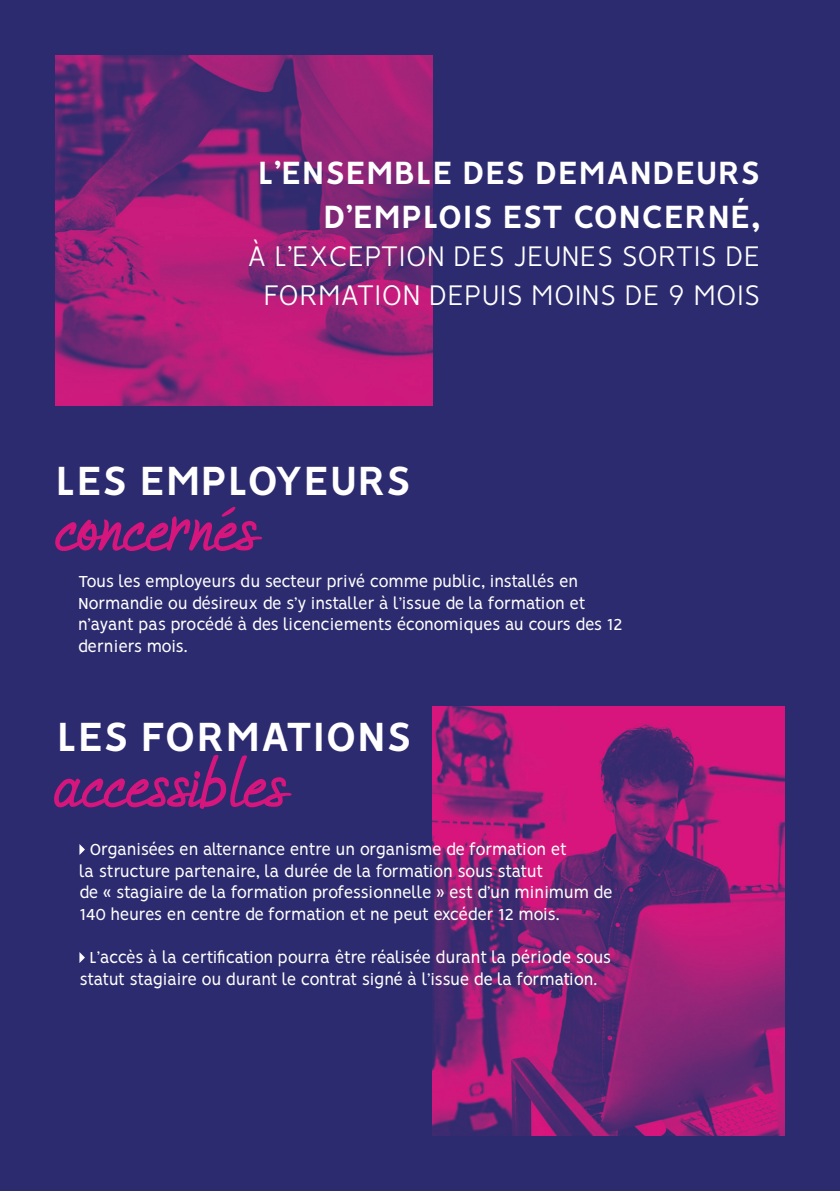
<style>
.page{position:relative;width:840px;height:1191px;background:#fff}
.page>*{position:absolute;margin:0;border:0;box-sizing:border-box;transform-origin:0 0}
.t1{font:82px "Humienly Demo";letter-spacing:-.01em;color:#d7167d}
.t2{font:700 46px "Vision";color:#fff}
.t3{font:700 36.4px "Vision";color:#fff}
.t4{font:300 32px/38.4px "Vision";color:#fff;text-align:center}
.t5{font:18px/21.6px "Vision";letter-spacing:-.03em;color:#fff}
</style>
<div class="page">
<div style="left:0;top:0;width:839px;height:1191px;background:#2d2b6f"></div>
<img style="left:55px;top:55px;width:377px;height:350px">
<img style="left:432px;top:706px;width:352px;height:429px">
<svg style="left:79px;top:844px;width:6px;height:11px"></svg>
<svg style="left:79px;top:952px;width:6px;height:11px"></svg>
<svg style="left:221px;top:506px;width:15px;height:11px"></svg>
<p class="t3" style="left:257px;top:151px;width:504px">L’ENSEMBLE DES DEMANDEURS</p>
<p class="t3" style="left:323px;top:195px;width:438px">D’EMPLOIS EST CONCERNÉ,</p>
<p class="t4" style="left:247px;top:240px;width:514px">À L’EXCEPTION DES JEUNES SORTIS DE<br>FORMATION DEPUIS MOINS DE 9 MOIS</p>
<p class="t2" style="left:55px;top:453px;width:357px">LES EMPLOYEURS</p>
<p class="t1" style="left:55px;top:487px;width:204px">concernes</p>
<p class="t5" style="left:78px;top:572px;width:546px">Tous les employeurs du secteur privé comme public, installés en Normandie ou désireux de s’y installer à l’issue de la formation et n’ayant pas procédé à des licenciements économiques au cours des 12 derniers mois.</p>
<p class="t2" style="left:57px;top:709px;width:357px">LES FORMATIONS</p>
<p class="t1" style="left:57px;top:743px;width:232px">accessibles</p>
<p class="t5" style="left:89px;top:840px;width:478px">Organisées en alternance entre un organisme de formation et</p>
<p class="t5" style="left:79px;top:862px;width:534px">la structure partenaire, la durée de la formation sous statut<br>de « stagiaire de la formation professionnelle » est d’un minimum de<br>140 heures en centre de formation et ne peut excéder 12 mois.</p>
<p class="t5" style="left:79px;top:948px;width:533px;text-indent:10px">L’accès à la certification pourra être réalisée durant la période sous statut stagiaire ou durant le contrat signé à l’issue de la formation.</p>
</div>
